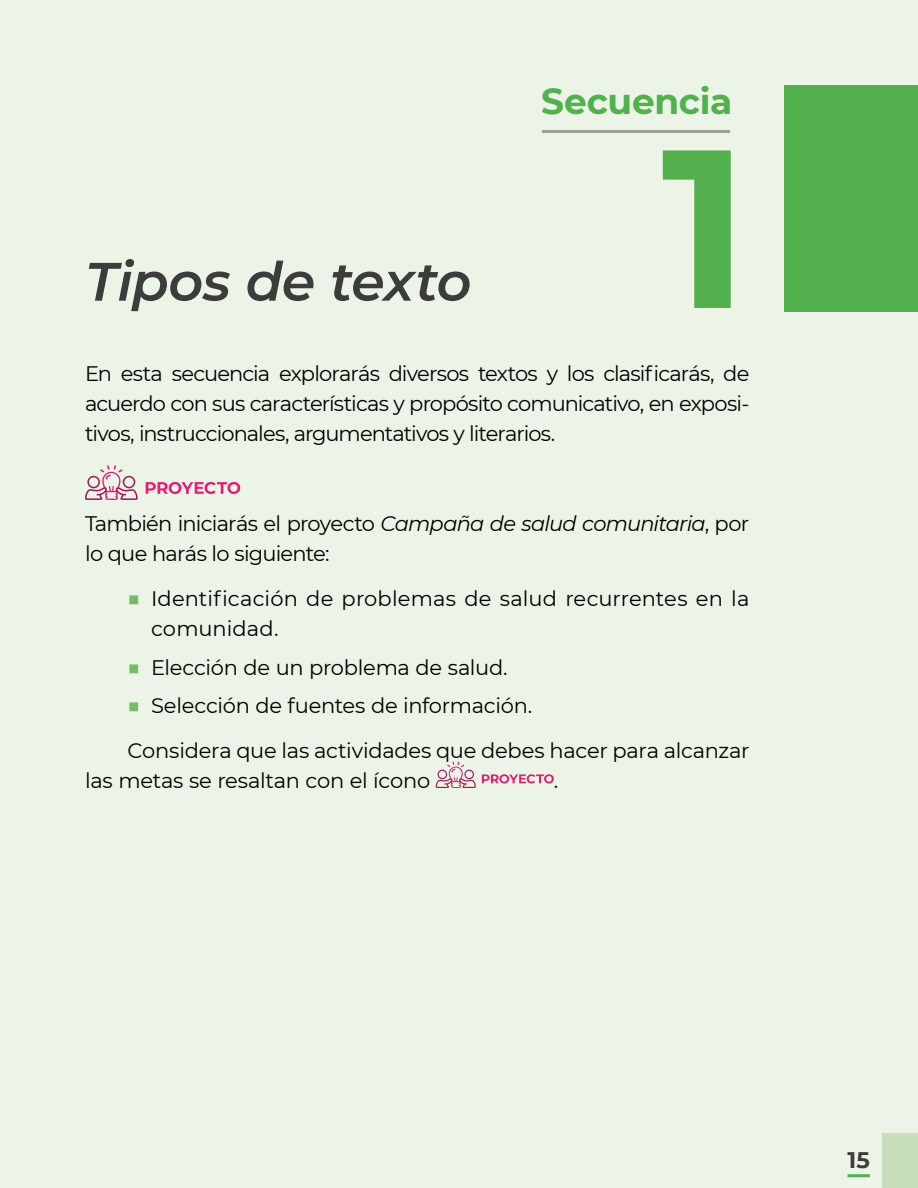
<style>
.page{position:relative;width:918px;height:1188px;background:#ebf4e7}
.page>*{position:absolute;margin:0;border:0;box-sizing:border-box;transform-origin:0 0}
.t1{font:700 225px "Montserrat";color:#52b04d}
.t2{font:italic 600 54px "Montserrat";letter-spacing:-.015em;color:#3c3c3b}
.t3{font:700 36px "Montserrat";letter-spacing:-.01em;color:#52b04d}
.t4{font:700 22.5px "Montserrat";color:#3c3c3b}
.t5{font:21px/30px "Montserrat";letter-spacing:-.015em;color:#000;text-align:justify}
.t6{font:21px/30px "Montserrat";letter-spacing:-.035em;color:#000}
.t7{font:21px/30px "Montserrat";letter-spacing:.005em;color:#000}
.s1{font-style:italic}
.s2{font-size:22.5px;color:#76bb66}
</style>
<div class="page">
<hr style="left:542px;top:130px;width:188px;height:3px;background:#9d9d9c">
<div style="left:882px;top:1134px;width:36px;height:54px;background:#c7e0bb"></div>
<div style="left:784px;top:85px;width:134px;height:226px;background:#52b04d"></div>
<svg style="left:482px;top:774px;width:72px;height:9px"></svg>
<svg style="left:436px;top:762px;width:40px;height:26px"></svg>
<svg style="left:146px;top:482px;width:94px;height:12px"></svg>
<svg style="left:85px;top:465px;width:53px;height:35px"></svg>
<hr style="left:848px;top:1174px;width:22px;height:3px;background:#52b04d">
<h2 class="t2" style="left:85px;top:243px;width:388px">Tipos de texto</h2>
<h3 class="t3" style="left:541px;top:75px;width:193px">Secuencia</h3>
<h1 class="t1" style="left:661px;top:66px;width:90px">1</h1>
<p class="t5" style="left:85px;top:358px;width:666px">En esta secuencia explorarás diversos textos y los clasificarás, de acuerdo con sus características y propósito comunicativo, en exposi&shy;tivos, instruccionales, argumentativos y literarios.</p>
<p class="t6" style="left:85px;top:508px;width:666px">También iniciarás el proyecto <span class="s1">Campaña de salud comunitaria</span>, por lo que harás lo siguiente:</p>
<p class="t7" style="left:151px;top:583px;width:600px;text-indent:-24px"><span class="s2">■</span> Identificación de problemas de salud recurrentes en la comunidad.</p>
<p class="t5" style="left:127px;top:651px;width:382px"><span class="s2">■</span> Elección de un problema de salud.</p>
<p class="t5" style="left:127px;top:682px;width:624px;line-height:45px"><span class="s2">■</span> Selección de fuentes de información.<br>Considera que las actividades que debes hacer para alcanzar</p>
<p class="t5" style="left:85px;top:765px;width:347px">las metas se resaltan con el ícono</p>
<p class="t5" style="left:554px;top:765px;width:6px">.</p>
<p class="t4" style="left:848px;top:1144px;width:24px">15</p>
</div>
